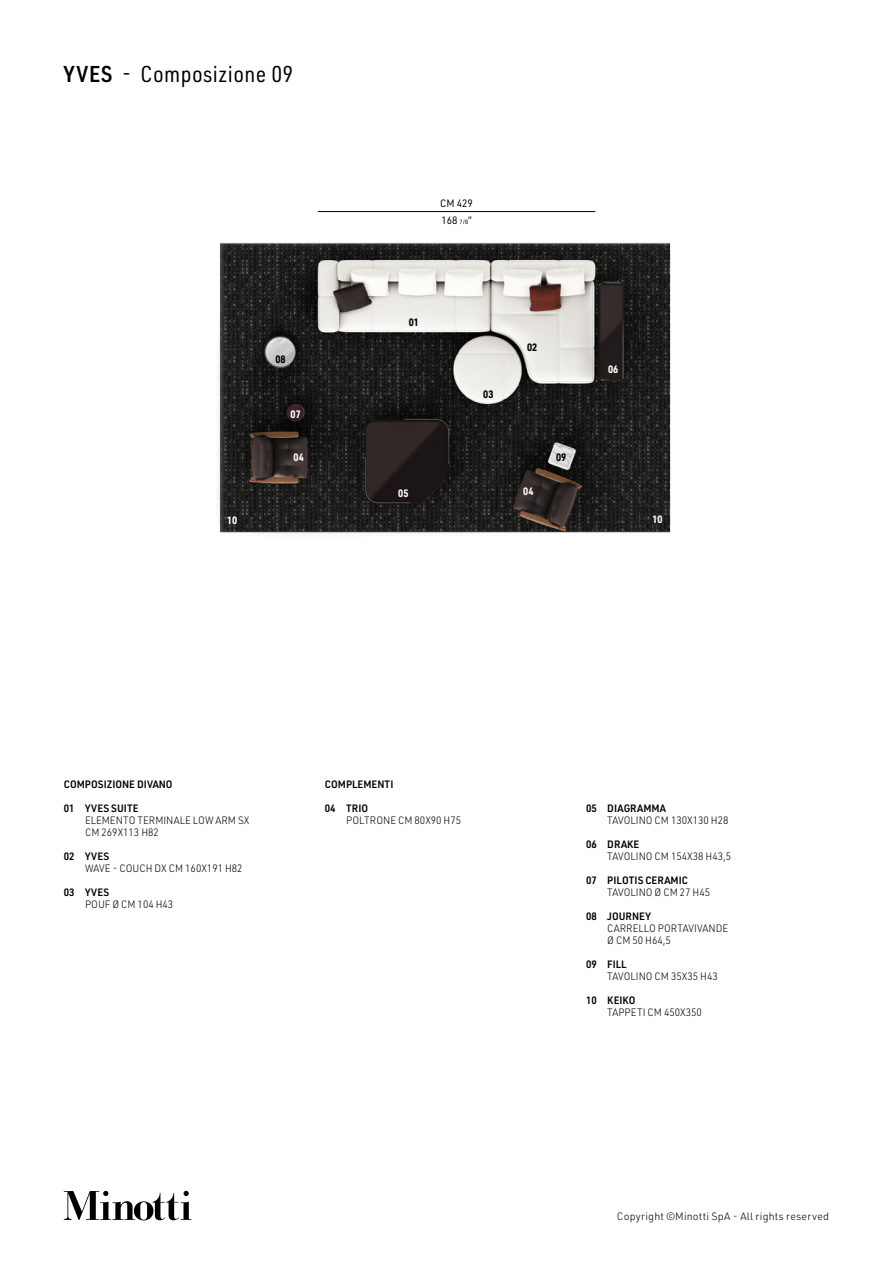
<style>
.page{position:relative;width:893px;height:1263px;background:#fff}
.page>*{position:absolute;margin:0;border:0;box-sizing:border-box;transform-origin:0 0}
.t1{font:22.5px "URWDIN Semi Cond";letter-spacing:.02em;color:#000}
.t2{font:300 10.5px/12px "URWDIN";color:#000;scale:.95 1}
.t3{font:600 10.5px "URWDIN";color:#000;scale:.95 1}
.t4{font:300 10.5px "URWDIN";letter-spacing:.02em;color:#000}
.t5{font:700 10.5px "URWDIN";color:#fff;scale:.9 1}
.t6{font:10.5px/16.5px "URWDIN";color:#000;scale:.95 1}
.t7{font:700 10.5px "URWDIN";color:#000;scale:.9 1}
.s1{font-weight:600}
.s2{font-size:6px}
</style>
<div class="page">
<svg style="left:64px;top:1191px;width:127px;height:29px"></svg>
<img style="left:218px;top:211px;width:453px;height:323px">
<hr style="left:318px;top:211px;width:277px;height:1px;background:#000">
<h1 class="t1" style="left:64px;top:59px;width:231px"><span class="s1">YVES</span> - Composizione 09</h1>
<p class="t7" style="left:275px;top:352px;width:13px">08</p>
<p class="t5" style="left:291px;top:407px;width:13px">07</p>
<p class="t5" style="left:294px;top:450px;width:13px">04</p>
<p class="t6" style="left:440px;top:195px;width:36px">CM 429<br>168 <span class="s2">7/8</span>”</p>
<p class="t7" style="left:409px;top:315px;width:13px">01</p>
<p class="t5" style="left:398px;top:486px;width:13px">05</p>
<p class="t7" style="left:483px;top:387px;width:13px">03</p>
<p class="t7" style="left:527px;top:340px;width:13px">02</p>
<p class="t5" style="left:523px;top:484px;width:13px">04</p>
<p class="t7" style="left:556px;top:450px;width:13px">09</p>
<p class="t5" style="left:608px;top:362px;width:13px">06</p>
<p class="t5" style="left:227px;top:513px;width:13px">10</p>
<p class="t5" style="left:652px;top:512px;width:13px">10</p>
<p class="t3" style="left:64px;top:777px;width:116px">COMPOSIZIONE DIVANO</p>
<p class="t3" style="left:64px;top:801px;width:80px">01 YVES SUITE</p>
<p class="t2" style="left:85px;top:814px;width:175px">ELEMENTO TERMINALE LOW ARM SX<br>CM 269X113 H82</p>
<p class="t3" style="left:64px;top:849px;width:49px">02 YVES</p>
<p class="t2" style="left:85px;top:862px;width:167px">WAVE - COUCH DX CM 160X191 H82</p>
<p class="t3" style="left:64px;top:885px;width:49px">03 YVES</p>
<p class="t2" style="left:85px;top:898px;width:94px">POUF Ø CM 104 H43</p>
<p class="t3" style="left:325px;top:777px;width:74px">COMPLEMENTI</p>
<p class="t3" style="left:325px;top:801px;width:47px">04 TRIO</p>
<p class="t2" style="left:346px;top:814px;width:123px">POLTRONE CM 80X90 H75</p>
<p class="t3" style="left:586px;top:801px;width:86px">05 DIAGRAMMA</p>
<p class="t2" style="left:607px;top:814px;width:129px">TAVOLINO CM 130X130 H28</p>
<p class="t3" style="left:586px;top:837px;width:58px">06 DRAKE</p>
<p class="t2" style="left:607px;top:850px;width:132px">TAVOLINO CM 154X38 H43,5</p>
<p class="t3" style="left:586px;top:873px;width:109px">07 PILOTIS CERAMIC</p>
<p class="t2" style="left:607px;top:886px;width:110px">TAVOLINO Ø CM 27 H45</p>
<p class="t3" style="left:586px;top:909px;width:70px">08 JOURNEY</p>
<p class="t2" style="left:607px;top:922px;width:129px">CARRELLO PORTAVIVANDE<br>Ø CM 50 H64,5</p>
<p class="t3" style="left:586px;top:957px;width:44px">09 FILL</p>
<p class="t2" style="left:607px;top:970px;width:118px">TAVOLINO CM 35X35 H43</p>
<p class="t3" style="left:586px;top:993px;width:53px">10 KEIKO</p>
<p class="t2" style="left:607px;top:1006px;width:101px">TAPPETI CM 450X350</p>
<p class="t4" style="left:617px;top:1210px;width:214px">Copyright ©Minotti SpA - All rights reserved</p>
</div>
